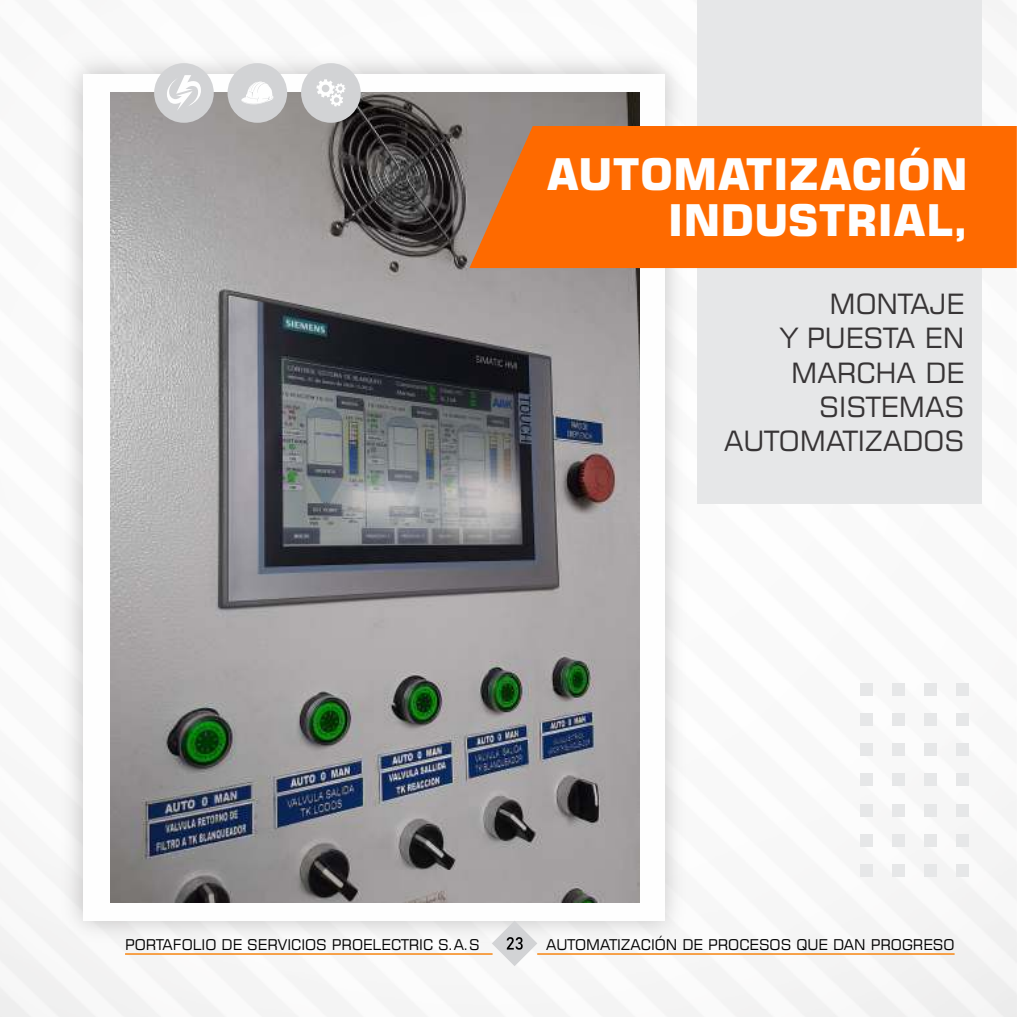
<style>
.page{position:relative;width:1017px;height:1017px;background:#fff}
.page>*{position:absolute;margin:0;border:0;box-sizing:border-box;transform-origin:0 0}
.t1{font:700 43.75px/45.5px "Square 721 BT";color:#fefefe;text-align:right}
.t2{font:28px/34.3px "Square 721 BT";color:#373435;text-align:right}
.t3{font:14.88px "Square 721 BT";color:#000}
</style>
<div class="page">
<div style="left:697px;top:0;width:285px;height:504px;background:#e6e7e8"></div>
<div style="left:83px;top:74px;width:582px;height:847px;background:#fefefe"></div>
<img style="left:111px;top:92px;width:528px;height:810px">
<div style="left:469px;top:126px;width:548px;height:142px;background:#fe6a00"></div>
<svg style="left:492px;top:921px;width:45px;height:45px"></svg>
<hr style="left:125px;top:953px;width:368px;height:2px;background:#f79633">
<hr style="left:537px;top:953px;width:418px;height:2px;background:#f79633">
<div style="left:301px;top:63px;width:60px;height:60px;background:#d2d3d5;border-radius:50%"></div>
<svg style="left:316px;top:79px;width:29px;height:28px"></svg>
<div style="left:228px;top:63px;width:59px;height:60px;background:#d2d3d5;border-radius:50%"></div>
<svg style="left:241px;top:81px;width:33px;height:24px"></svg>
<div style="left:154px;top:63px;width:60px;height:60px;background:#d2d3d5;border-radius:50%"></div>
<svg style="left:167px;top:75px;width:34px;height:35px"></svg>
<div style="left:956px;top:683px;width:13px;height:13px;background:#e6e7e8"></div>
<div style="left:956px;top:713px;width:13px;height:13px;background:#e6e7e8"></div>
<div style="left:956px;top:743px;width:13px;height:13px;background:#e6e7e8"></div>
<div style="left:956px;top:773px;width:13px;height:13px;background:#e6e7e8"></div>
<div style="left:956px;top:804px;width:13px;height:12px;background:#e6e7e8"></div>
<div style="left:956px;top:834px;width:13px;height:13px;background:#e6e7e8"></div>
<div style="left:956px;top:864px;width:13px;height:13px;background:#e6e7e8"></div>
<div style="left:924px;top:683px;width:13px;height:13px;background:#e6e7e8"></div>
<div style="left:924px;top:713px;width:13px;height:13px;background:#e6e7e8"></div>
<div style="left:924px;top:743px;width:13px;height:13px;background:#e6e7e8"></div>
<div style="left:924px;top:773px;width:13px;height:13px;background:#e6e7e8"></div>
<div style="left:924px;top:804px;width:13px;height:12px;background:#e6e7e8"></div>
<div style="left:924px;top:834px;width:13px;height:13px;background:#e6e7e8"></div>
<div style="left:924px;top:864px;width:13px;height:13px;background:#e6e7e8"></div>
<div style="left:892px;top:683px;width:13px;height:13px;background:#e6e7e8"></div>
<div style="left:892px;top:713px;width:13px;height:13px;background:#e6e7e8"></div>
<div style="left:892px;top:743px;width:13px;height:13px;background:#e6e7e8"></div>
<div style="left:892px;top:773px;width:13px;height:13px;background:#e6e7e8"></div>
<div style="left:892px;top:804px;width:13px;height:12px;background:#e6e7e8"></div>
<div style="left:892px;top:834px;width:13px;height:13px;background:#e6e7e8"></div>
<div style="left:892px;top:864px;width:13px;height:13px;background:#e6e7e8"></div>
<div style="left:860px;top:683px;width:13px;height:13px;background:#e6e7e8"></div>
<div style="left:860px;top:713px;width:13px;height:13px;background:#e6e7e8"></div>
<div style="left:860px;top:743px;width:13px;height:13px;background:#e6e7e8"></div>
<div style="left:860px;top:773px;width:13px;height:13px;background:#e6e7e8"></div>
<div style="left:860px;top:804px;width:13px;height:12px;background:#e6e7e8"></div>
<div style="left:860px;top:834px;width:13px;height:13px;background:#e6e7e8"></div>
<div style="left:860px;top:864px;width:13px;height:13px;background:#e6e7e8"></div>
<h1 class="t1" style="left:547px;top:156px;width:423px">AUTOMATIZACIÓN<br>INDUSTRIAL,</h1>
<h2 class="t2" style="left:724px;top:290px;width:242px">MONTAJE<br>Y PUESTA EN<br>MARCHA DE<br>SISTEMAS<br>AUTOMATIZADOS</h2>
<p class="t3" style="left:125px;top:938px;width:356px">PORTAFOLIO DE SERVICIOS PROELECTRIC S.A.S</p>
<p class="t3" style="left:546px;top:938px;width:410px">AUTOMATIZACIÓN DE PROCESOS QUE DAN PROGRESO</p>
</div>
